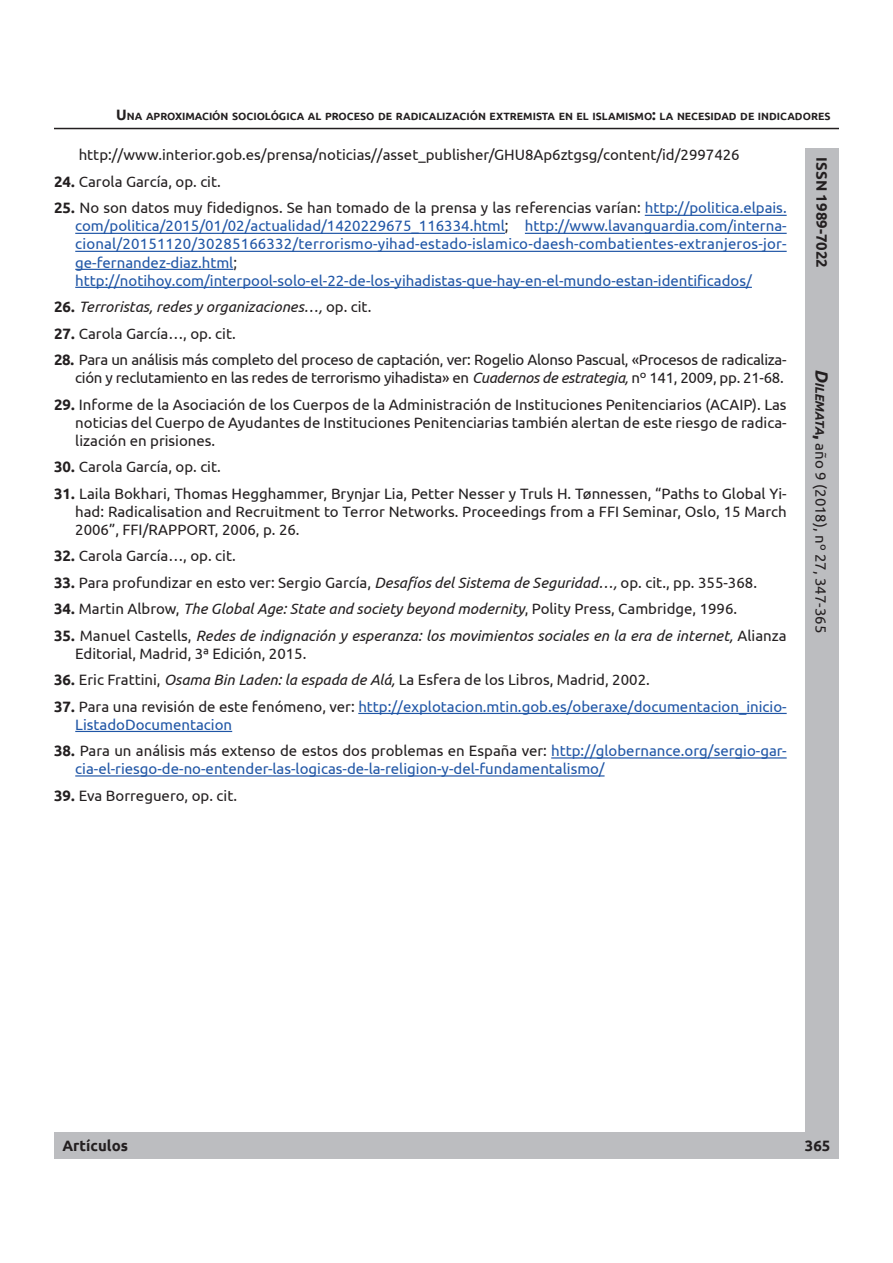
<style>
.page{position:relative;width:893px;height:1263px;background:#fff}
.page>*{position:absolute;margin:0;border:0;box-sizing:border-box;transform-origin:0 0}
.t1{font:15px/18px "Ubuntu";color:#231f20;text-align:justify}
.t2{font:15px/18px "Ubuntu";color:#2056a6}
.t3{font:italic 15px/18px "Ubuntu";color:#231f20}
.t4{font:15px/18px "Ubuntu";letter-spacing:-.02em;color:#231f20;text-align:right}
.t5{font:700 15px "Ubuntu";color:#231f20}
.t6{font:700 10.5px "Ubuntu";color:#231f20}
.s1{font-size:15px}
.s2{font-weight:700}
.s3{font-weight:700;color:#231f20}
.s4{color:#231f20}
.s5{font-weight:700;font-style:normal}
.s6{font-style:normal}
.s7{font-style:italic}
.s8{font-weight:700;font-style:italic;font-size:18px}
.s9{font-weight:700;font-style:italic;font-size:12.6px}
.s10{font-weight:700;font-size:18px}
</style>
<div class="page">
<div style="left:756px;top:1132px;width:83px;height:27px;background:#bcbdc0"></div>
<div style="left:54px;top:1132px;width:711px;height:27px;background:#bcbdc0"></div>
<div style="left:806px;top:360px;width:33px;height:778px;background:#bcbdc0"></div>
<div style="left:806px;top:149px;width:33px;height:217px;background:#bcbdc0"></div>
<hr style="left:54px;top:128px;width:785px;height:1px;background:#231f20">
<hr style="left:645px;top:215px;width:142px;height:1px;background:#2056a6">
<hr style="left:75px;top:233px;width:430px;height:1px;background:#2056a6">
<hr style="left:525px;top:233px;width:262px;height:1px;background:#2056a6">
<hr style="left:75px;top:251px;width:712px;height:1px;background:#2056a6">
<hr style="left:75px;top:269px;width:158px;height:1px;background:#2056a6">
<hr style="left:75px;top:287px;width:677px;height:1px;background:#2056a6">
<hr style="left:358px;top:713px;width:429px;height:1px;background:#2056a6">
<hr style="left:75px;top:731px;width:157px;height:1px;background:#2056a6">
<hr style="left:551px;top:757px;width:236px;height:1px;background:#2056a6">
<hr style="left:75px;top:775px;width:530px;height:1px;background:#2056a6">
<p class="t6" style="left:116px;top:110px;width:716px"><span class="s1">U</span>NA APROXIMACIÓN SOCIOLÓGICA AL PROCESO DE RADICALIZACIÓN EXTREMISTA EN EL ISLAMISMO<span class="s1">:</span> LA NECESIDAD DE INDICADORES</p>
<p class="t1" style="left:79px;top:146px;width:662px">http://www.interior.gob.es/prensa/noticias//asset_publisher/GHU8Ap6ztgsg/content/id/2997426</p>
<p class="t1" style="left:54px;top:172px;width:168px"><span class="s2">24.</span> Carola García, op. cit.</p>
<p class="t2" style="left:75px;top:199px;width:713px;text-indent:-21px"><span class="s3">25.</span> <span class="s4">No son datos muy fidedignos. Se han tomado de la prensa y las referencias varían:</span> http://politica.elpais. com/politica/2015/01/02/actualidad/1420229675_116334.html<span class="s4">;</span> http://www.lavanguardia.com/interna&shy;cional/20151120/30285166332/terrorismo-yihad-estado-islamico-daesh-combatientes-extranjeros-jor&shy;ge-fernandez-diaz.html<span class="s4">; </span>http://notihoy.com/interpool-solo-el-22-de-los-yihadistas-que-hay-en-el-mundo-estan-identificados/</p>
<p class="t3" style="left:54px;top:297px;width:319px"><span class="s5">26.</span> Terroristas, redes y organizaciones…, <span class="s6">op. cit.</span></p>
<p class="t1" style="left:54px;top:324px;width:183px"><span class="s2">27.</span> Carola García…, op. cit.</p>
<p class="t4" style="left:54px;top:350px;width:734px"><span class="s2">28.</span> Para un análisis más completo del proceso de captación, ver: Rogelio Alonso Pascual, «Procesos de radicaliza&shy;ción y reclutamiento en las redes de terrorismo yihadista» en <span class="s7">Cuadernos de estrategia,</span> nº 141, 2009, pp. 21-68.</p>
<p class="t1" style="left:75px;top:395px;width:713px;text-indent:-21px"><span class="s2">29.</span> Informe de la Asociación de los Cuerpos de la Administración de Instituciones Penitenciarios (ACAIP). Las noticias del Cuerpo de Ayudantes de Instituciones Penitenciarias también alertan de este riesgo de radica&shy;lización en prisiones.</p>
<p class="t1" style="left:54px;top:457px;width:168px"><span class="s2">30.</span> Carola García, op. cit.</p>
<p class="t1" style="left:75px;top:484px;width:713px;text-indent:-21px"><span class="s2">31.</span> Laila Bokhari, Thomas Hegghammer, Brynjar Lia, Petter Nesser y Truls H. Tønnessen, “Paths to Global Yi&shy;had: Radicalisation and Recruitment to Terror Networks. Proceedings from a FFI Seminar, Oslo, 15 March 2006”, FFI/RAPPORT, 2006, p. 26.</p>
<p class="t1" style="left:54px;top:546px;width:183px"><span class="s2">32.</span> Carola García…, op. cit.</p>
<p class="t1" style="left:54px;top:573px;width:704px"><span class="s2">33.</span> Para profundizar en esto ver: Sergio García, <span class="s7">Desafíos del Sistema de Seguridad…,</span> op. cit., pp. 355-368.</p>
<p class="t3" style="left:54px;top:599px;width:685px"><span class="s5">34.</span> <span class="s6">Martin Albrow,</span> The Global Age: State and society beyond modernity<span class="s6">, Polity Press, Cambridge, 1996.</span></p>
<p class="t3" style="left:75px;top:626px;width:713px;text-indent:-21px"><span class="s5">35.</span> <span class="s6">Manuel Castells,</span> Redes de indignación y esperanza: los movimientos sociales en la era de internet, <span class="s6">Alianza<br>Editorial, Madrid, 3ª Edición, 2015.</span></p>
<p class="t1" style="left:54px;top:670px;width:597px"><span class="s2">36.</span> Eric Frattini, <span class="s7">Osama Bin Laden: la espada de Alá,</span> La Esfera de los Libros, Madrid, 2002.</p>
<p class="t2" style="left:75px;top:697px;width:713px;text-indent:-21px"><span class="s3">37.</span> <span class="s4">Para una revisión de este fenómeno, ver:</span> http://explotacion.mtin.gob.es/oberaxe/documentacion_inicio-<br>ListadoDocumentacion</p>
<p class="t2" style="left:75px;top:741px;width:713px;text-indent:-21px"><span class="s3">38.</span> <span class="s4">Para un análisis más extenso de estos dos problemas en España ver:</span> http://globernance.org/sergio-gar&shy;cia-el-riesgo-de-no-entender-las-logicas-de-la-religion-y-del-fundamentalismo/</p>
<p class="t1" style="left:54px;top:786px;width:185px"><span class="s2">39.</span> Eva Borreguero, op. cit.</p>
<p class="t5" style="left:831px;top:157px;width:112px;rotate:90deg">ISSN 1989-7022</p>
<p class="t1" style="left:830px;top:369px;width:266px;rotate:90deg"><span class="s8">D</span><span class="s9">ilemata</span><span class="s10">,</span> año 9 (2018), nº 27, 347-365</p>
<p class="t5" style="left:63px;top:1137px;width:67px">Artículos</p>
<p class="t5" style="left:805px;top:1137px;width:27px">365</p>
</div>
